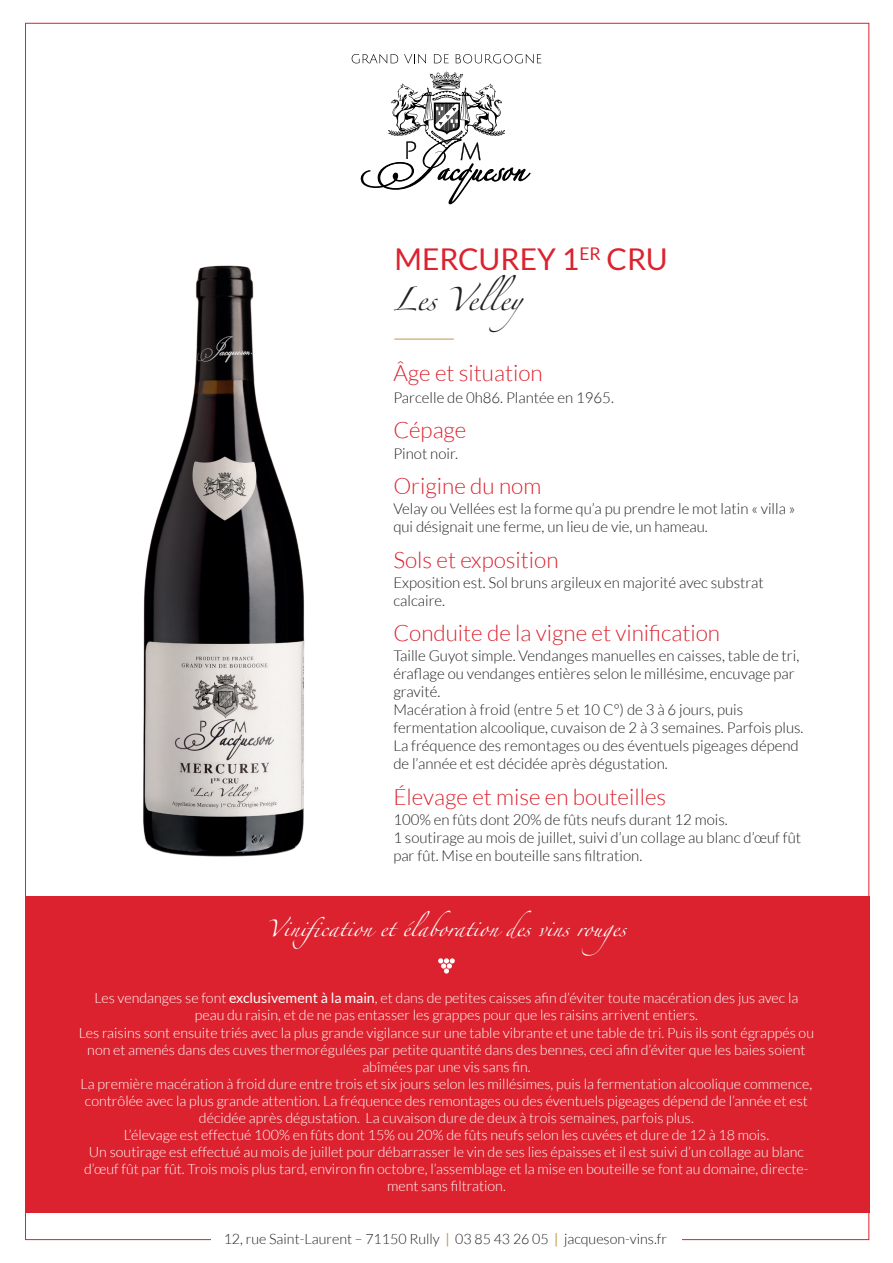
<style>
.page{position:relative;width:893px;height:1263px;background:#fff}
.page>*{position:absolute;margin:0;border:0;box-sizing:border-box;transform-origin:0 0}
.t1{font:30px "Lato";color:#dc222e}
.t2{font:300 22.5px "Lato";color:#dc222e}
.t3{font:21px "Zapfino";color:#231f20}
.t4{font:300 15px/18px "Lato";color:#231f20}
.t5{font:15px "Zapfino";color:#fff}
.t6{font:300 14.25px/17.1px "Lato";color:#fff;text-align:center}
.t7{font:300 14.25px "Lato";color:#231f20}
.s1{font-weight:400}
.s2{font-weight:400;color:#c09843}
</style>
<div class="page">
<div style="left:25px;top:896px;width:844px;height:317px;background:#dc222e"></div>
<svg style="left:352px;top:54px;width:46px;height:9px"></svg>
<svg style="left:404px;top:54px;width:22px;height:9px"></svg>
<svg style="left:434px;top:54px;width:15px;height:9px"></svg>
<svg style="left:456px;top:54px;width:85px;height:9px"></svg>
<svg style="left:360px;top:72px;width:170px;height:132px"></svg>
<svg style="left:438px;top:958px;width:17px;height:15px"></svg>
<hr style="left:394px;top:339px;width:60px;height:1px;background:#c09843">
<img style="left:143px;top:265px;width:162px;height:592px">
<h1 class="t1" style="left:394px;top:242px;width:275px">MERCUREY 1<sup>ER</sup> CRU</h1>
<h3 class="t3" style="left:393px;top:291px;width:152px">Les Velley</h3>
<h2 class="t2" style="left:393px;top:361px;width:151px">Âge et situation</h2>
<p class="t4" style="left:393px;top:389px;width:222px">Parcelle de 0h86. Plantée en 1965.</p>
<h2 class="t2" style="left:393px;top:418px;width:75px">Cépage</h2>
<p class="t4" style="left:393px;top:444px;width:66px">Pinot noir.</p>
<h2 class="t2" style="left:393px;top:474px;width:149px">Origine du nom</h2>
<p class="t4" style="left:393px;top:500px;width:404px">Velay ou Vellées est la forme qu’a pu prendre le mot latin « villa » qui désignait une ferme, un lieu de vie, un hameau.</p>
<h2 class="t2" style="left:393px;top:547px;width:167px">Sols et exposition</h2>
<p class="t4" style="left:393px;top:573px;width:372px">Exposition est. Sol bruns argileux en majorité avec substrat calcaire.</p>
<h2 class="t2" style="left:393px;top:621px;width:328px">Conduite de la vigne et vinification</h2>
<p class="t4" style="left:393px;top:647px;width:412px">Taille Guyot simple. Vendanges manuelles en caisses, table de tri, éraflage ou vendanges entières selon le millésime, encuvage par gravité.<br>Macération à froid (entre 5 et 10 C°) de 3 à 6 jours, puis fermentation alcoolique, cuvaison de 2 à 3 semaines. Parfois plus.<br>La fréquence des remontages ou des éventuels pigeages dépend de l’année et est décidée après dégustation.</p>
<h2 class="t2" style="left:393px;top:785px;width:274px">Élevage et mise en bouteilles</h2>
<p class="t4" style="left:393px;top:811px;width:409px">100% en fûts dont 20% de fûts neufs durant 12 mois.<br>1 soutirage au mois de juillet, suivi d’un collage au blanc d’œuf fût par fût. Mise en bouteille sans filtration.</p>
<p class="t5" style="left:267px;top:922px;width:369px">Vinification et élaboration des vins rouges</p>
<p class="t6" style="left:79px;top:990px;width:737px">Les vendanges se font <span class="s1">exclusivement à la main</span>, et dans de petites caisses afin d’éviter toute macération des jus avec la peau du raisin, et de ne pas entasser les grappes pour que les raisins arrivent entiers.<br>Les raisins sont ensuite triés avec la plus grande vigilance sur une table vibrante et une table de tri. Puis ils sont égrappés ou non et amenés dans des cuves thermorégulées par petite quantité dans des bennes, ceci afin d’éviter que les baies soient abîmées par une vis sans fin.<br>La première macération à froid dure entre trois et six jours selon les millésimes, puis la fermentation alcoolique commence, contrôlée avec la plus grande attention. La fréquence des remontages ou des éventuels pigeages dépend de l’année et est décidée après dégustation. La cuvaison dure de deux à trois semaines, parfois plus.<br>L’élevage est effectué 100% en fûts dont 15% ou 20% de fûts neufs selon les cuvées et dure de 12 à 18 mois.<br>Un soutirage est effectué au mois de juillet pour débarrasser le vin de ses lies épaisses et il est suivi d’un collage au blanc d’œuf fût par fût. Trois mois plus tard, environ fin octobre, l’assemblage et la mise en bouteille se font au domaine, directe&shy;ment sans filtration.</p>
<p class="t7" style="left:224px;top:1231px;width:445px">12, rue Saint-Laurent – 71150 Rully <span class="s2">|</span> 03 85 43 26 05 <span class="s2">|</span> jacqueson-vins.fr</p>
</div>
